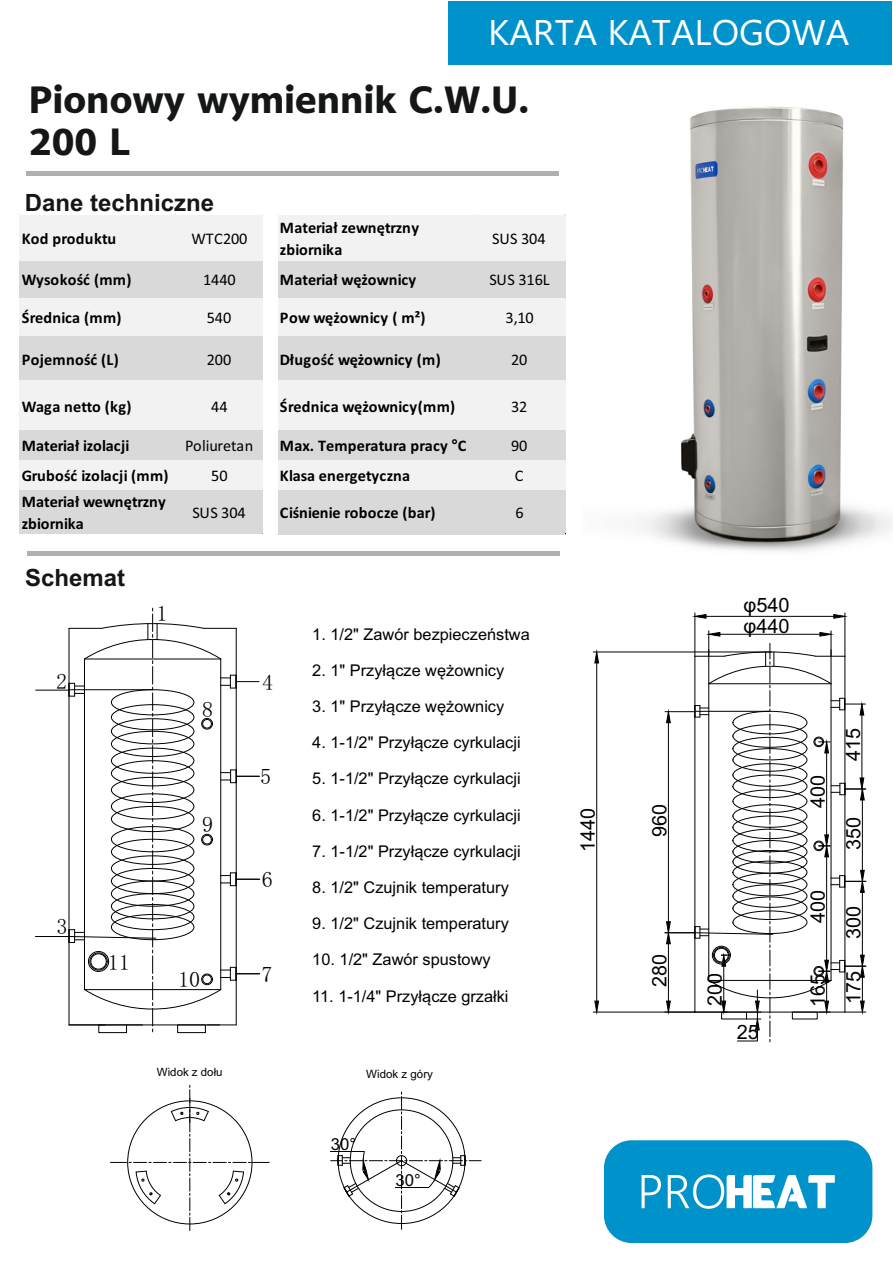
<style>
.page{position:relative;width:893px;height:1263px;background:#fff}
.page>*{position:absolute;margin:0;border:0;box-sizing:border-box;transform-origin:0 0}
.t1{font:35.7px/42.2px "EFN Modernista";color:#151616}
.t2{font:35.7px "Ebrima";color:#fff}
.t3{font:700 23.85px "Arial";color:#151616}
.t4{font:21.9px "Sim Sun";color:#000}
.t5{font:19.95px/35.8px "Arial";color:#000}
.t6{font:19.8px/20.7px "Arial";color:#000}
.t7{font:16.65px "Arial";color:#000}
.t8{font:700 16.2px/21.6px "Calibri";letter-spacing:.005em;color:#000}
.t9{font:16.2px "Arial";color:#000}
.t10{font:16.2px "Calibri";letter-spacing:-.005em;color:#000}
.t11{font:11.4px "Arial";color:#000}
.s1{font-family:"Arial"}
</style>
<div class="page">
<div style="left:448px;top:1px;width:444px;height:63px;background:#0093cb"></div>
<div style="left:26px;top:171px;width:532px;height:5px;background:#afb0b0"></div>
<img style="left:641px;top:106px;width:251px;height:446px">
<hr style="left:27px;top:552px;width:532px;height:4px;background:#afb0b0">
<svg style="left:110px;top:1085px;width:159px;height:145px"></svg>
<svg style="left:331px;top:1092px;width:150px;height:137px"></svg>
<hr style="left:36px;top:936px;width:33px;height:1px;background:#000">
<hr style="left:36px;top:690px;width:33px;height:1px;background:#000">
<svg style="left:69px;top:608px;width:191px;height:424px"></svg>
<div style="left:90px;top:953px;width:17px;height:17px;border:1px solid #000;border-radius:50%"></div>
<div style="left:91px;top:954px;width:15px;height:15px;border:1px solid #000;border-radius:50%"></div>
<div style="left:88px;top:951px;width:21px;height:20px;border:1px solid #000;border-radius:50%"></div>
<hr style="left:695px;top:613px;width:1px;height:43px;background:#000">
<hr style="left:845px;top:613px;width:1px;height:43px;background:#000">
<hr style="left:706px;top:616px;width:128px;height:1px;background:#000">
<svg style="left:695px;top:614px;width:11px;height:4px"></svg>
<svg style="left:834px;top:614px;width:11px;height:4px"></svg>
<hr style="left:708px;top:631px;width:1px;height:53px;background:#000">
<hr style="left:831px;top:631px;width:1px;height:52px;background:#000">
<hr style="left:720px;top:634px;width:100px;height:1px;background:#000">
<svg style="left:709px;top:632px;width:11px;height:4px"></svg>
<svg style="left:820px;top:632px;width:11px;height:4px"></svg>
<hr style="left:593px;top:652px;width:179px;height:1px;background:#000">
<hr style="left:593px;top:1012px;width:102px;height:1px;background:#000">
<hr style="left:596px;top:663px;width:1px;height:338px;background:#000">
<svg style="left:595px;top:652px;width:4px;height:11px"></svg>
<svg style="left:595px;top:1001px;width:4px;height:11px"></svg>
<hr style="left:668px;top:944px;width:1px;height:57px;background:#000">
<svg style="left:667px;top:1001px;width:3px;height:11px"></svg>
<hr style="left:665px;top:932px;width:30px;height:1px;background:#000">
<hr style="left:665px;top:711px;width:30px;height:1px;background:#000">
<hr style="left:668px;top:723px;width:1px;height:199px;background:#000">
<svg style="left:667px;top:922px;width:3px;height:22px"></svg>
<svg style="left:667px;top:712px;width:3px;height:11px"></svg>
<svg style="left:695px;top:643px;width:171px;height:399px"></svg>
<div style="left:604px;top:1140px;width:268px;height:103px;background:#0093cb;border-radius:28px"></div>
<svg style="left:642px;top:1174px;width:193px;height:35px"></svg>
<div style="left:19px;top:216px;width:244px;height:46px;background:#f2f2f2"></div>
<div style="left:19px;top:261px;width:244px;height:38px;background:#d9d9d9"></div>
<div style="left:19px;top:298px;width:244px;height:39px;background:#f2f2f2"></div>
<div style="left:19px;top:337px;width:244px;height:44px;background:#d9d9d9"></div>
<div style="left:19px;top:380px;width:244px;height:51px;background:#f2f2f2"></div>
<div style="left:19px;top:430px;width:244px;height:31px;background:#d9d9d9"></div>
<div style="left:19px;top:460px;width:244px;height:31px;background:#f2f2f2"></div>
<div style="left:19px;top:490px;width:244px;height:44px;background:#d9d9d9"></div>
<div style="left:278px;top:216px;width:287px;height:46px;background:#f2f2f2"></div>
<div style="left:278px;top:261px;width:287px;height:38px;background:#d9d9d9"></div>
<div style="left:278px;top:298px;width:287px;height:40px;background:#f2f2f2"></div>
<div style="left:278px;top:337px;width:287px;height:44px;background:#d9d9d9"></div>
<div style="left:278px;top:380px;width:287px;height:51px;background:#f2f2f2"></div>
<div style="left:278px;top:431px;width:287px;height:30px;background:#d9d9d9"></div>
<div style="left:278px;top:460px;width:287px;height:31px;background:#f2f2f2"></div>
<div style="left:278px;top:490px;width:287px;height:44px;background:#d9d9d9"></div>
<h1 class="t2" style="left:488px;top:19px;width:362px">KARTA KATALOGOWA</h1>
<h1 class="t1" style="left:29px;top:81px;width:502px">Pionowy wymiennik C.W.U.<br>200 L</h1>
<h2 class="t3" style="left:25px;top:194px;width:191px">Dane techniczne</h2>
<p class="t8" style="left:22px;top:229px;width:96px">Kod produktu</p>
<p class="t10" style="left:191px;top:231px;width:58px">WTC200</p>
<p class="t8" style="left:22px;top:270px;width:111px">Wysokość (mm)</p>
<p class="t10" style="left:203px;top:273px;width:34px">1440</p>
<p class="t8" style="left:22px;top:308px;width:101px">Średnica (mm)</p>
<p class="t10" style="left:207px;top:311px;width:26px">540</p>
<p class="t8" style="left:22px;top:350px;width:99px">Pojemność (L)</p>
<p class="t10" style="left:207px;top:352px;width:26px">200</p>
<p class="t8" style="left:22px;top:397px;width:111px">Waga netto (kg)</p>
<p class="t10" style="left:211px;top:399px;width:18px">44</p>
<p class="t8" style="left:22px;top:436px;width:109px">Materiał izolacji</p>
<p class="t10" style="left:185px;top:439px;width:70px">Poliuretan</p>
<p class="t8" style="left:22px;top:466px;width:148px">Grubość izolacji (mm)</p>
<p class="t10" style="left:211px;top:469px;width:18px">50</p>
<p class="t8" style="left:22px;top:492px;width:146px">Materiał wewnętrzny zbiornika</p>
<p class="t10" style="left:192px;top:506px;width:55px">SUS 304</p>
<p class="t8" style="left:280px;top:218px;width:141px">Materiał zewnętrzny zbiornika</p>
<p class="t10" style="left:492px;top:232px;width:55px">SUS 304</p>
<p class="t8" style="left:280px;top:270px;width:138px">Materiał wężownicy</p>
<p class="t10" style="left:489px;top:273px;width:62px">SUS 316L</p>
<p class="t8" style="left:280px;top:308px;width:147px">Pow wężownicy ( m²)</p>
<p class="t10" style="left:506px;top:311px;width:30px">3,10</p>
<p class="t8" style="left:280px;top:350px;width:162px">Długość wężownicy (m)</p>
<p class="t10" style="left:511px;top:353px;width:18px">20</p>
<p class="t8" style="left:280px;top:397px;width:177px">Średnica wężownicy(mm)</p>
<p class="t10" style="left:511px;top:399px;width:18px">32</p>
<p class="t8" style="left:280px;top:436px;width:188px">Max. Temperatura pracy <span class="s1">°</span>C</p>
<p class="t10" style="left:511px;top:439px;width:18px">90</p>
<p class="t8" style="left:280px;top:466px;width:132px">Klasa energetyczna</p>
<p class="t10" style="left:515px;top:469px;width:10px">C</p>
<p class="t8" style="left:280px;top:503px;width:157px">Ciśnienie robocze (bar)</p>
<p class="t10" style="left:516px;top:506px;width:10px">6</p>
<h2 class="t3" style="left:25px;top:568px;width:102px">Schemat</h2>
<h3 class="t4" style="left:56px;top:670px;width:13px">2</h3>
<h3 class="t4" style="left:156px;top:602px;width:13px">1</h3>
<h3 class="t4" style="left:202px;top:698px;width:13px">8</h3>
<h3 class="t4" style="left:57px;top:915px;width:13px">3</h3>
<h3 class="t4" style="left:108px;top:951px;width:24px">11</h3>
<h3 class="t4" style="left:202px;top:814px;width:13px">9</h3>
<h3 class="t4" style="left:178px;top:968px;width:24px">10</h3>
<h3 class="t4" style="left:262px;top:671px;width:13px">4</h3>
<h3 class="t4" style="left:260px;top:765px;width:13px">5</h3>
<h3 class="t4" style="left:262px;top:868px;width:13px">6</h3>
<h3 class="t4" style="left:261px;top:963px;width:13px">7</h3>
<p class="t9" style="left:312px;top:628px;width:219px">1. 1/2" Zawór bezpieczeństwa</p>
<p class="t9" style="left:312px;top:664px;width:193px">2. 1" Przyłącze wężownicy</p>
<p class="t9" style="left:312px;top:700px;width:193px">3. 1" Przyłącze wężownicy</p>
<p class="t9" style="left:312px;top:736px;width:210px">4. 1-1/2" Przyłącze cyrkulacji</p>
<p class="t9" style="left:312px;top:773px;width:210px">5. 1-1/2" Przyłącze cyrkulacji</p>
<p class="t9" style="left:312px;top:809px;width:210px">6. 1-1/2" Przyłącze cyrkulacji</p>
<p class="t9" style="left:312px;top:845px;width:210px">7. 1-1/2" Przyłącze cyrkulacji</p>
<p class="t9" style="left:312px;top:881px;width:198px">8. 1/2" Czujnik temperatury</p>
<p class="t9" style="left:312px;top:917px;width:198px">9. 1/2" Czujnik temperatury</p>
<p class="t9" style="left:312px;top:953px;width:180px">10. 1/2" Zawór spustowy</p>
<p class="t9" style="left:312px;top:990px;width:198px">11. 1-1/4" Przyłącze grzałki</p>
<p class="t11" style="left:157px;top:1067px;width:67px">Widok z dołu</p>
<p class="t11" style="left:366px;top:1069px;width:68px">Widok z góry</p>
<p class="t7" style="left:331px;top:1138px;width:27px">30°</p>
<p class="t7" style="left:395px;top:1173px;width:27px">30°</p>
<p class="t5" style="left:572px;top:852px;width:46px;rotate:-90deg">1440</p>
<p class="t5" style="left:643px;top:836px;width:35px;rotate:-90deg">960</p>
<p class="t5" style="left:643px;top:987px;width:35px;rotate:-90deg">280</p>
<p class="t6" style="left:743px;top:597px;width:48px">φ540 φ440</p>
<p class="t5" style="left:699px;top:1006px;width:35px;rotate:-90deg">200</p>
<p class="t6" style="left:737px;top:1024px;width:24px">25</p>
<p class="t5" style="left:802px;top:808px;width:35px;rotate:-90deg">400</p>
<p class="t5" style="left:802px;top:923px;width:35px;rotate:-90deg">400</p>
<p class="t5" style="left:837px;top:761px;width:35px;rotate:-90deg">415</p>
<p class="t5" style="left:837px;top:850px;width:35px;rotate:-90deg">350</p>
<p class="t5" style="left:837px;top:938px;width:35px;rotate:-90deg">300</p>
<p class="t5" style="left:802px;top:1007px;width:37px;rotate:-90deg">165<br>175</p>
</div>
